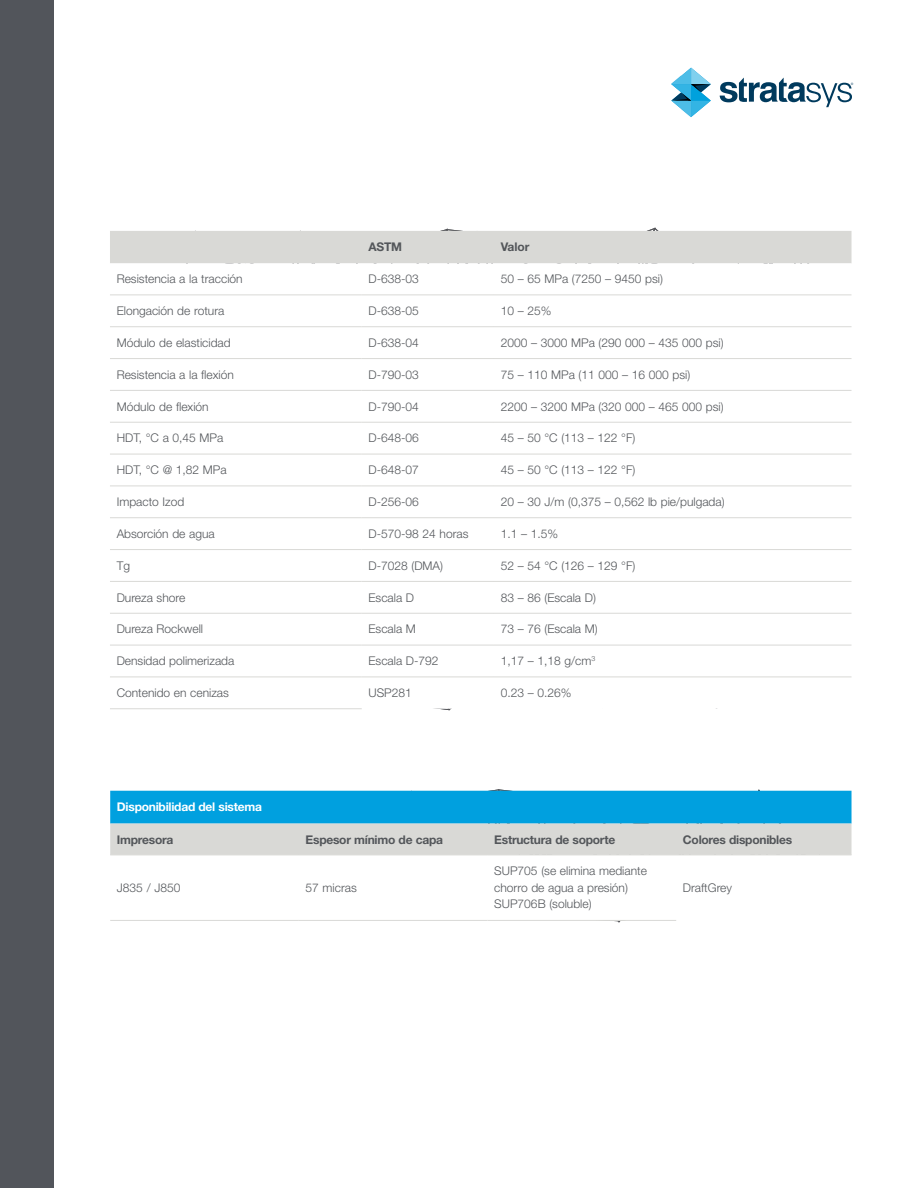
<style>
.page{position:relative;width:918px;height:1188px;background:#fff}
.page>*{position:absolute;margin:0;border:0;box-sizing:border-box;transform-origin:0 0}
.t1{font:300 12px/16.5px "Helvetica Neue LT Std";color:#53565a}
.t2{font:700 12px "Helvetica Neue LT Std";letter-spacing:-.02em;color:#53565a}
.t3{font:700 12px "Helvetica Neue LT Std";letter-spacing:-.02em;color:#fff}
</style>
<div class="page">
<svg style="left:671px;top:68px;width:40px;height:49px"></svg>
<svg style="left:720px;top:78px;width:133px;height:29px"></svg>
<div style="left:0;top:0;width:54px;height:1188px;background:#52555b"></div>
<svg style="left:110px;top:228px;width:742px;height:482px;background:#dcdcda"></svg>
<svg style="left:110px;top:263px;width:742px;height:446px"></svg>
<hr style="left:110px;top:708px;width:252px;height:1px;background:#d9d9d6">
<hr style="left:110px;top:295px;width:252px;height:1px;background:#d9d9d6">
<hr style="left:362px;top:295px;width:132px;height:1px;background:#d9d9d6">
<hr style="left:110px;top:326px;width:252px;height:1px;background:#d9d9d6">
<hr style="left:362px;top:326px;width:132px;height:1px;background:#d9d9d6">
<hr style="left:110px;top:358px;width:252px;height:1px;background:#d9d9d6">
<hr style="left:362px;top:358px;width:132px;height:1px;background:#d9d9d6">
<hr style="left:110px;top:390px;width:252px;height:1px;background:#d9d9d6">
<hr style="left:362px;top:390px;width:132px;height:1px;background:#d9d9d6">
<hr style="left:110px;top:422px;width:252px;height:1px;background:#d9d9d6">
<hr style="left:362px;top:422px;width:132px;height:1px;background:#d9d9d6">
<hr style="left:110px;top:454px;width:252px;height:1px;background:#d9d9d6">
<hr style="left:362px;top:454px;width:132px;height:1px;background:#d9d9d6">
<hr style="left:110px;top:486px;width:252px;height:1px;background:#d9d9d6">
<hr style="left:362px;top:486px;width:132px;height:1px;background:#d9d9d6">
<hr style="left:110px;top:517px;width:252px;height:1px;background:#d9d9d6">
<hr style="left:362px;top:517px;width:132px;height:1px;background:#d9d9d6">
<hr style="left:110px;top:549px;width:252px;height:1px;background:#d9d9d6">
<hr style="left:362px;top:549px;width:132px;height:1px;background:#d9d9d6">
<hr style="left:110px;top:581px;width:252px;height:1px;background:#d9d9d6">
<hr style="left:362px;top:581px;width:132px;height:1px;background:#d9d9d6">
<hr style="left:110px;top:613px;width:252px;height:1px;background:#d9d9d6">
<hr style="left:362px;top:613px;width:132px;height:1px;background:#d9d9d6">
<hr style="left:110px;top:645px;width:252px;height:1px;background:#d9d9d6">
<hr style="left:362px;top:645px;width:132px;height:1px;background:#d9d9d6">
<hr style="left:110px;top:677px;width:252px;height:1px;background:#d9d9d6">
<hr style="left:362px;top:677px;width:132px;height:1px;background:#d9d9d6">
<hr style="left:494px;top:295px;width:358px;height:1px;background:#d9d9d6">
<hr style="left:494px;top:326px;width:358px;height:1px;background:#d9d9d6">
<hr style="left:494px;top:358px;width:358px;height:1px;background:#d9d9d6">
<hr style="left:494px;top:390px;width:358px;height:1px;background:#d9d9d6">
<hr style="left:494px;top:422px;width:358px;height:1px;background:#d9d9d6">
<hr style="left:494px;top:454px;width:358px;height:1px;background:#d9d9d6">
<hr style="left:494px;top:486px;width:358px;height:1px;background:#d9d9d6">
<hr style="left:494px;top:517px;width:358px;height:1px;background:#d9d9d6">
<hr style="left:494px;top:549px;width:358px;height:1px;background:#d9d9d6">
<hr style="left:494px;top:581px;width:358px;height:1px;background:#d9d9d6">
<hr style="left:494px;top:613px;width:358px;height:1px;background:#d9d9d6">
<hr style="left:494px;top:645px;width:358px;height:1px;background:#d9d9d6">
<hr style="left:494px;top:677px;width:358px;height:1px;background:#d9d9d6">
<svg style="left:110px;top:789px;width:742px;height:134px;background:#73bfdc"></svg>
<svg style="left:110px;top:856px;width:742px;height:64px"></svg>
<hr style="left:110px;top:855px;width:189px;height:1px;background:#d9d9d6">
<hr style="left:299px;top:855px;width:189px;height:1px;background:#d9d9d6">
<hr style="left:488px;top:855px;width:188px;height:1px;background:#d9d9d6">
<hr style="left:676px;top:855px;width:176px;height:1px;background:#d9d9d6">
<hr style="left:110px;top:920px;width:189px;height:1px;background:#d9d9d6">
<hr style="left:299px;top:920px;width:189px;height:1px;background:#d9d9d6">
<hr style="left:488px;top:920px;width:188px;height:1px;background:#d9d9d6">
<p class="t2" style="left:368px;top:239px;width:35px">ASTM</p>
<p class="t2" style="left:501px;top:239px;width:30px">Valor</p>
<p class="t1" style="left:117px;top:270px;width:127px">Resistencia a la tracción</p>
<p class="t1" style="left:368px;top:270px;width:52px">D-638-03</p>
<p class="t1" style="left:501px;top:270px;width:164px">50 – 65 MPa (7250 – 9450 psi)</p>
<p class="t1" style="left:117px;top:302px;width:109px">Elongación de rotura</p>
<p class="t1" style="left:368px;top:302px;width:52px">D-638-05</p>
<p class="t1" style="left:501px;top:302px;width:52px">10 – 25%</p>
<p class="t1" style="left:117px;top:334px;width:116px">Módulo de elasticidad</p>
<p class="t1" style="left:368px;top:334px;width:52px">D-638-04</p>
<p class="t1" style="left:501px;top:334px;width:224px">2000 – 3000 MPa (290 000 – 435 000 psi)</p>
<p class="t1" style="left:117px;top:366px;width:119px">Resistencia a la flexión</p>
<p class="t1" style="left:368px;top:366px;width:52px">D-790-03</p>
<p class="t1" style="left:501px;top:366px;width:191px">75 – 110 MPa (11 000 – 16 000 psi)</p>
<p class="t1" style="left:117px;top:398px;width:94px">Módulo de flexión</p>
<p class="t1" style="left:368px;top:398px;width:52px">D-790-04</p>
<p class="t1" style="left:501px;top:398px;width:224px">2200 – 3200 MPa (320 000 – 465 000 psi)</p>
<p class="t1" style="left:117px;top:430px;width:108px">HDT, °C a 0,45 MPa</p>
<p class="t1" style="left:368px;top:430px;width:52px">D-648-06</p>
<p class="t1" style="left:501px;top:430px;width:136px">45 – 50 °C (113 – 122 °F)</p>
<p class="t1" style="left:117px;top:462px;width:112px">HDT, °C @ 1,82 MPa</p>
<p class="t1" style="left:368px;top:462px;width:52px">D-648-07</p>
<p class="t1" style="left:501px;top:462px;width:136px">45 – 50 °C (113 – 122 °F)</p>
<p class="t1" style="left:117px;top:493px;width:69px">Impacto Izod</p>
<p class="t1" style="left:368px;top:493px;width:52px">D-256-06</p>
<p class="t1" style="left:501px;top:493px;width:225px">20 – 30 J/m (0,375 – 0,562 lb pie/pulgada)</p>
<p class="t1" style="left:117px;top:525px;width:100px">Absorción de agua</p>
<p class="t1" style="left:368px;top:525px;width:102px">D-570-98 24 horas</p>
<p class="t1" style="left:501px;top:525px;width:59px">1.1 – 1.5%</p>
<p class="t1" style="left:117px;top:557px;width:15px">Tg</p>
<p class="t1" style="left:368px;top:557px;width:76px">D-7028 (DMA)</p>
<p class="t1" style="left:501px;top:557px;width:136px">52 – 54 °C (126 – 129 °F)</p>
<p class="t1" style="left:117px;top:589px;width:70px">Dureza shore</p>
<p class="t1" style="left:368px;top:589px;width:47px">Escala D</p>
<p class="t1" style="left:501px;top:589px;width:97px">83 – 86 (Escala D)</p>
<p class="t1" style="left:117px;top:621px;width:88px">Dureza Rockwell</p>
<p class="t1" style="left:368px;top:621px;width:49px">Escala M</p>
<p class="t1" style="left:501px;top:621px;width:98px">73 – 76 (Escala M)</p>
<p class="t1" style="left:117px;top:653px;width:119px">Densidad polimerizada</p>
<p class="t1" style="left:368px;top:653px;width:72px">Escala D-792</p>
<p class="t1" style="left:501px;top:653px;width:96px">1,17 – 1,18 g/cm<sup>3</sup></p>
<p class="t1" style="left:117px;top:684px;width:114px">Contenido en cenizas</p>
<p class="t1" style="left:368px;top:684px;width:45px">USP281</p>
<p class="t1" style="left:501px;top:684px;width:72px">0.23 – 0.26%</p>
<p class="t3" style="left:117px;top:799px;width:146px">Disponibilidad del sistema</p>
<p class="t2" style="left:117px;top:832px;width:58px">Impresora</p>
<p class="t2" style="left:306px;top:832px;width:139px">Espesor mínimo de capa</p>
<p class="t2" style="left:494px;top:832px;width:122px">Estructura de soporte</p>
<p class="t2" style="left:683px;top:832px;width:111px">Colores disponibles</p>
<p class="t1" style="left:117px;top:879px;width:65px">J835 / J850</p>
<p class="t1" style="left:306px;top:879px;width:53px">57 micras</p>
<p class="t1" style="left:494px;top:863px;width:154px">SUP705 (se elimina mediante chorro de agua a presión)<br>SUP706B (soluble)</p>
<p class="t1" style="left:683px;top:879px;width:51px">DraftGrey</p>
</div>
